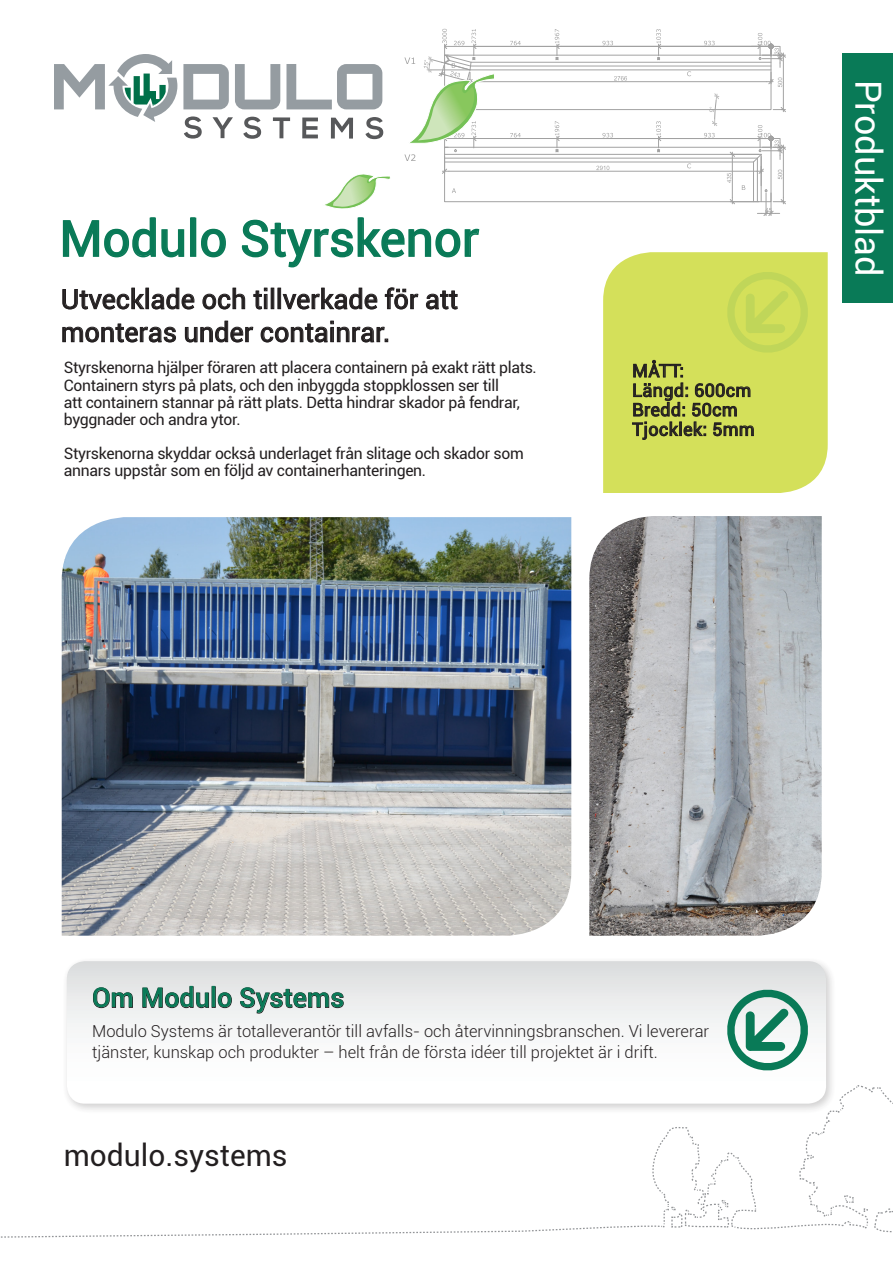
<style>
.page{position:relative;width:893px;height:1263px;background:#fff}
.page>*{position:absolute;margin:0;border:0;box-sizing:border-box;transform-origin:0 0}
.t1{font:49.5px "Roboto";color:#097a57}
.t2{font:36px "Roboto";color:#fff}
.t3{font:30px "Roboto";color:#231f20}
.t4{font:27px/33px "Roboto";color:#231f20}
.t5{font:500 27px "Roboto";color:#097a57}
.t6{font:18px "Roboto";letter-spacing:.02em;color:#231f20}
.t7{font:300 16.5px/21px "Roboto";color:#231f20}
.t8{font:15.75px/17.2px "Roboto";letter-spacing:-.02em;color:#231f20}
</style>
<div class="page">
<svg style="left:578px;top:40px;width:265px;height:129px"></svg>
<div style="left:843px;top:53px;width:50px;height:250px;background:#097a57"></div>
<svg style="left:1px;top:1085px;width:892px;height:153px"></svg>
<div style="left:603px;top:252px;width:225px;height:241px;background:#d4e05a"></div>
<hr style="left:471px;top:62px;width:300px;height:1px;background:#000">
<hr style="left:470px;top:70px;width:301px;height:1px;background:#000">
<hr style="left:471px;top:66px;width:300px;height:1px;background:#000">
<hr style="left:445px;top:154px;width:316px;height:1px;background:#000">
<hr style="left:445px;top:162px;width:308px;height:1px;background:#000">
<hr style="left:445px;top:158px;width:312px;height:1px;background:#000">
<svg style="left:687px;top:71px;width:4px;height:5px"></svg>
<svg style="left:687px;top:163px;width:4px;height:5px"></svg>
<svg style="left:656px;top:29px;width:7px;height:31px"></svg>
<svg style="left:704px;top:41px;width:11px;height:4px"></svg>
<svg style="left:602px;top:41px;width:11px;height:4px"></svg>
<hr style="left:449px;top:46px;width:318px;height:1px;background:#000">
<hr style="left:474px;top:81px;width:293px;height:1px;background:#000">
<svg style="left:614px;top:76px;width:13px;height:5px"></svg>
<hr style="left:783px;top:59px;width:1px;height:46px;background:#000">
<svg style="left:773px;top:105px;width:13px;height:7px"></svg>
<svg style="left:751px;top:33px;width:35px;height:54px"></svg>
<svg style="left:656px;top:121px;width:7px;height:31px"></svg>
<svg style="left:704px;top:133px;width:11px;height:4px"></svg>
<svg style="left:602px;top:133px;width:11px;height:4px"></svg>
<hr style="left:449px;top:138px;width:318px;height:1px;background:#000">
<hr style="left:449px;top:171px;width:308px;height:1px;background:#000">
<svg style="left:596px;top:166px;width:13px;height:4px"></svg>
<svg style="left:727px;top:125px;width:59px;height:91px"></svg>
<svg style="left:709px;top:93px;width:10px;height:33px"></svg>
<img style="left:62px;top:517px;width:509px;height:419px">
<img style="left:589px;top:516px;width:233px;height:420px">
<svg style="left:54px;top:28px;width:524px;height:314px"></svg>
<svg style="left:632px;top:269px;width:178px;height:171px;background:#c6d155"></svg>
<div style="left:62px;top:956px;width:775px;height:159px;background:#231f20;opacity:.25"></div>
<div style="left:67px;top:961px;width:759px;height:143px;background:linear-gradient(to bottom,#dfe1e2,#fff);border-radius:18px"></div>
<svg style="left:723px;top:986px;width:89px;height:88px"></svg>
<svg style="left:93px;top:987px;width:40px;height:21px"></svg>
<svg style="left:142px;top:986px;width:67px;height:22px"></svg>
<div style="left:212px;top:986px;width:4px;height:22px;border:1px solid #231f20"></div>
<svg style="left:218px;top:992px;width:14px;height:16px"></svg>
<svg style="left:240px;top:987px;width:104px;height:27px;background:#c1c1c2"></svg>
<p class="t1" style="left:60px;top:204px;width:421px">Modulo Styrskenor</p>
<p class="t4" style="left:61px;top:282px;width:399px">Utvecklade och tillverkade för att monteras under containrar.</p>
<p class="t8" style="left:64px;top:358px;width:475px">Styrskenorna hjälper föraren att placera containern på exakt rätt plats.<br>Containern styrs på plats, och den inbyggda stoppklossen ser till<br>att containern stannar på rätt plats. Detta hindrar skador på fendrar, byggnader och andra ytor.</p>
<p class="t8" style="left:64px;top:444px;width:462px">Styrskenorna skyddar också underlaget från slitage och skador som annars uppstår som en följd av containerhanteringen.</p>
<p class="t6" style="left:632px;top:358px;width:53px">MÅTT:</p>
<p class="t6" style="left:632px;top:378px;width:120px">Längd: 600cm</p>
<p class="t6" style="left:632px;top:397px;width:107px">Bredd: 50cm</p>
<p class="t6" style="left:632px;top:417px;width:124px">Tjocklek: 5mm</p>
<p class="t2" style="left:893px;top:80px;width:198px;rotate:90deg">Produktblad</p>
<p class="t5" style="left:92px;top:979px;width:254px">Om Modulo Systems</p>
<p class="t7" style="left:92px;top:1020px;width:619px">Modulo Systems är totalleverantör till avfalls- och återvinningsbranschen. Vi levererar tjänster, kunskap och produkter – helt från de första idéer till projektet är i drift.</p>
<h3 class="t3" style="left:64px;top:1135px;width:225px">modulo.systems</h3>
</div>
